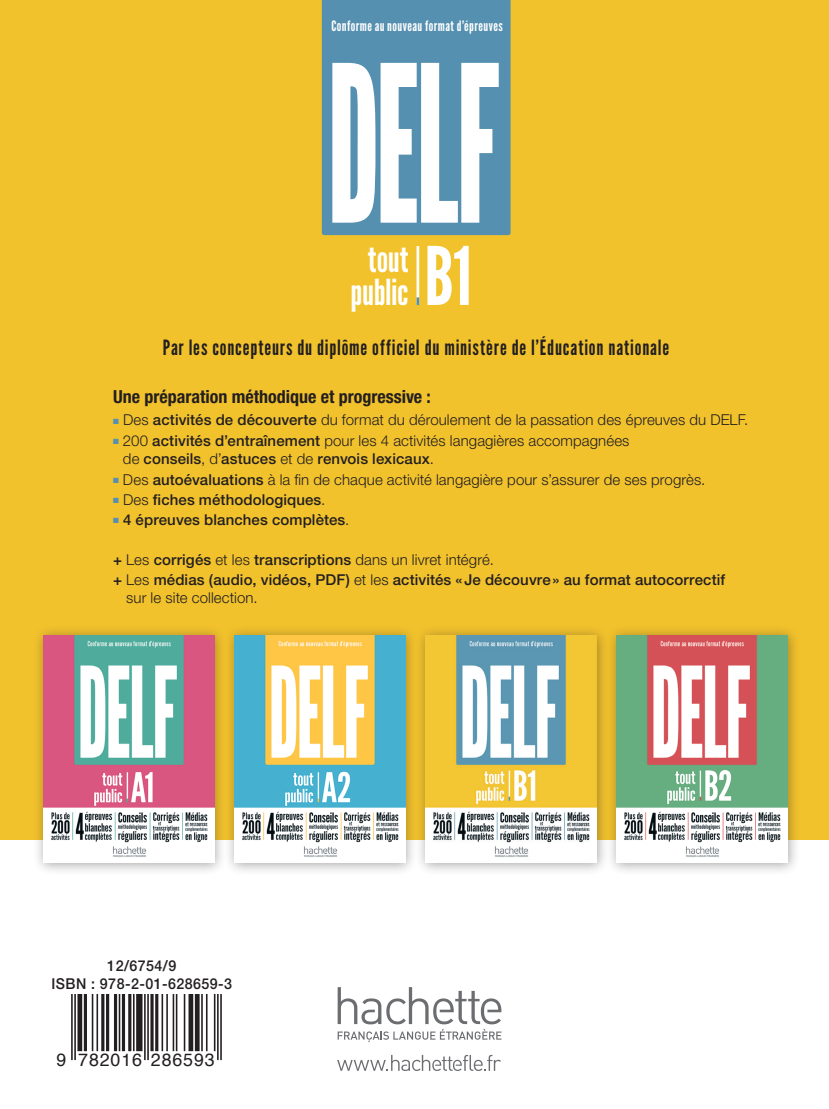
<style>
.page{position:relative;width:829px;height:1109px;background:#fff}
.page>*{position:absolute;margin:0;border:0;box-sizing:border-box;transform-origin:0 0}
.t1{font:80.4px "League Gothic";color:#fff}
.t2{font:35.7px/32.8px "League Gothic";letter-spacing:-.01em;color:#fff;text-align:center}
.t3{font:21px "League Gothic";letter-spacing:.035em;color:#231f20}
.t4{font:700 condensed 18px "Helvetica Neue";color:#231f20}
.t5{font:17.85px "Helvetica";letter-spacing:.05em;color:#231f20}
.t6{font:300 15px/18.9px "Helvetica Neue";letter-spacing:.005em;color:#231f20}
.t7{font:500 15px/20.1px "Helvetica Neue";letter-spacing:.005em;color:#231f20}
.t8{font:500 15px/18px "Helvetica Neue LT Std";letter-spacing:.03em;color:#231f20;text-align:center;scale:.95 1}
.t9{font:14.25px "League Gothic";letter-spacing:.03em;color:#fff}
.s1{color:#5690b0}
.s2{font-weight:500}
.s3{font-weight:300}
</style>
<div class="page">
<div style="left:0;top:0;width:828px;height:839px;background:#f2c22d"></div>
<svg style="left:337px;top:987px;width:164px;height:55px"></svg>
<svg style="left:337px;top:1055px;width:164px;height:16px"></svg>
<hr style="left:74px;top:995px;width:2px;height:65px;background:#231f20">
<hr style="left:71px;top:995px;width:2px;height:65px;background:#231f20">
<div style="left:77px;top:995px;width:5px;height:56px;background:#231f20"></div>
<hr style="left:84px;top:995px;width:3px;height:56px;background:#231f20">
<hr style="left:96px;top:995px;width:2px;height:56px;background:#231f20">
<hr style="left:92px;top:995px;width:1px;height:56px;background:#231f20">
<hr style="left:114px;top:995px;width:3px;height:56px;background:#231f20">
<hr style="left:106px;top:995px;width:3px;height:56px;background:#231f20">
<hr style="left:101px;top:995px;width:3px;height:56px;background:#231f20">
<hr style="left:119px;top:995px;width:1px;height:56px;background:#231f20">
<hr style="left:128px;top:995px;width:3px;height:56px;background:#231f20">
<hr style="left:122px;top:995px;width:3px;height:56px;background:#231f20">
<hr style="left:133px;top:995px;width:1px;height:56px;background:#231f20">
<div style="left:136px;top:995px;width:6px;height:56px;background:#231f20"></div>
<hr style="left:147px;top:995px;width:2px;height:65px;background:#231f20">
<hr style="left:144px;top:995px;width:2px;height:65px;background:#231f20">
<hr style="left:155px;top:995px;width:3px;height:56px;background:#231f20">
<hr style="left:150px;top:995px;width:3px;height:56px;background:#231f20">
<hr style="left:184px;top:995px;width:1px;height:56px;background:#231f20">
<hr style="left:176px;top:995px;width:1px;height:56px;background:#231f20">
<hr style="left:173px;top:995px;width:1px;height:56px;background:#231f20">
<hr style="left:166px;top:995px;width:2px;height:56px;background:#231f20">
<hr style="left:161px;top:995px;width:2px;height:56px;background:#231f20">
<hr style="left:195px;top:995px;width:4px;height:56px;background:#231f20">
<div style="left:188px;top:995px;width:5px;height:56px;background:#231f20"></div>
<hr style="left:220px;top:995px;width:2px;height:65px;background:#231f20">
<hr style="left:217px;top:995px;width:1px;height:65px;background:#231f20">
<hr style="left:214px;top:995px;width:1px;height:56px;background:#231f20">
<hr style="left:206px;top:995px;width:1px;height:56px;background:#231f20">
<hr style="left:201px;top:995px;width:2px;height:56px;background:#231f20">
<div style="left:224px;top:625px;width:194px;height:251px;background:#231f20;opacity:.4"></div>
<img style="left:234px;top:635px;width:171px;height:227px">
<div style="left:33px;top:625px;width:194px;height:251px;background:#231f20;opacity:.4"></div>
<img style="left:43px;top:635px;width:171px;height:227px">
<div style="left:606px;top:625px;width:194px;height:251px;background:#231f20;opacity:.4"></div>
<img style="left:616px;top:635px;width:171px;height:227px">
<div style="left:415px;top:625px;width:194px;height:251px;background:#231f20;opacity:.4"></div>
<img style="left:425px;top:635px;width:171px;height:227px">
<hr style="left:416px;top:246px;width:3px;height:59px;background:#fff">
<svg style="left:416px;top:297px;width:3px;height:8px"></svg>
<div style="left:322px;top:0;width:188px;height:235px;background:#5690b0"></div>
<svg style="left:332px;top:63px;width:166px;height:160px;background:#c0d5e1"></svg>
<p class="t9" style="left:331px;top:17px;width:173px">Conforme au nouveau format d’épreuves</p>
<h2 class="t2" style="left:350px;top:243px;width:59px">tout public</h2>
<h1 class="t1" style="left:424px;top:228px;width:49px">B1</h1>
<h3 class="t3" style="left:163px;top:335px;width:508px">Par les concepteurs du diplôme officiel du ministère de l’Éducation nationale</h3>
<p class="t4" style="left:113px;top:385px;width:319px">Une préparation méthodique et progressive :</p>
<p class="t6" style="left:113px;top:410px;width:636px"><span class="s1">■</span> Des <span class="s2">activités de découverte</span> du format du déroulement de la passation des épreuves du DELF.</p>
<p class="t6" style="left:123px;top:430px;width:508px;text-indent:-10px"><span class="s1">■</span> 200 <span class="s2">activités d’entraînement</span> pour les 4 activités langagières accompagnées de <span class="s2">conseils</span>, d’<span class="s2">astuces</span> et de <span class="s2">renvois lexicaux</span>.</p>
<p class="t6" style="left:113px;top:469px;width:593px"><span class="s1">■</span> Des <span class="s2">autoévaluations</span> à la fin de chaque activité langagière pour s’assurer de ses progrès.</p>
<p class="t7" style="left:113px;top:489px;width:214px"><span class="s1">■</span> <span class="s3">Des</span> fiches méthodologiques<span class="s3">.</span></p>
<p class="t7" style="left:113px;top:509px;width:237px"><span class="s1">■</span> 4 épreuves blanches complètes<span class="s3">.</span></p>
<p class="t7" style="left:113px;top:549px;width:613px">+ <span class="s3">Les</span> corrigés <span class="s3">et les</span> transcriptions <span class="s3">dans un livret intégré.<br></span>+ <span class="s3">Les</span> médias (audio, vidéos, PDF) <span class="s3">et les</span> activités «Je découvre» au format autocorrectif</p>
<p class="t6" style="left:126px;top:588px;width:133px">sur le site collection.</p>
<p class="t8" style="left:51px;top:956px;width:191px">12/6754/9<br>ISBN : 978-2-01-628659-3</p>
<p class="t5" style="left:57px;top:1046px;width:159px">9 782016 286593</p>
</div>
